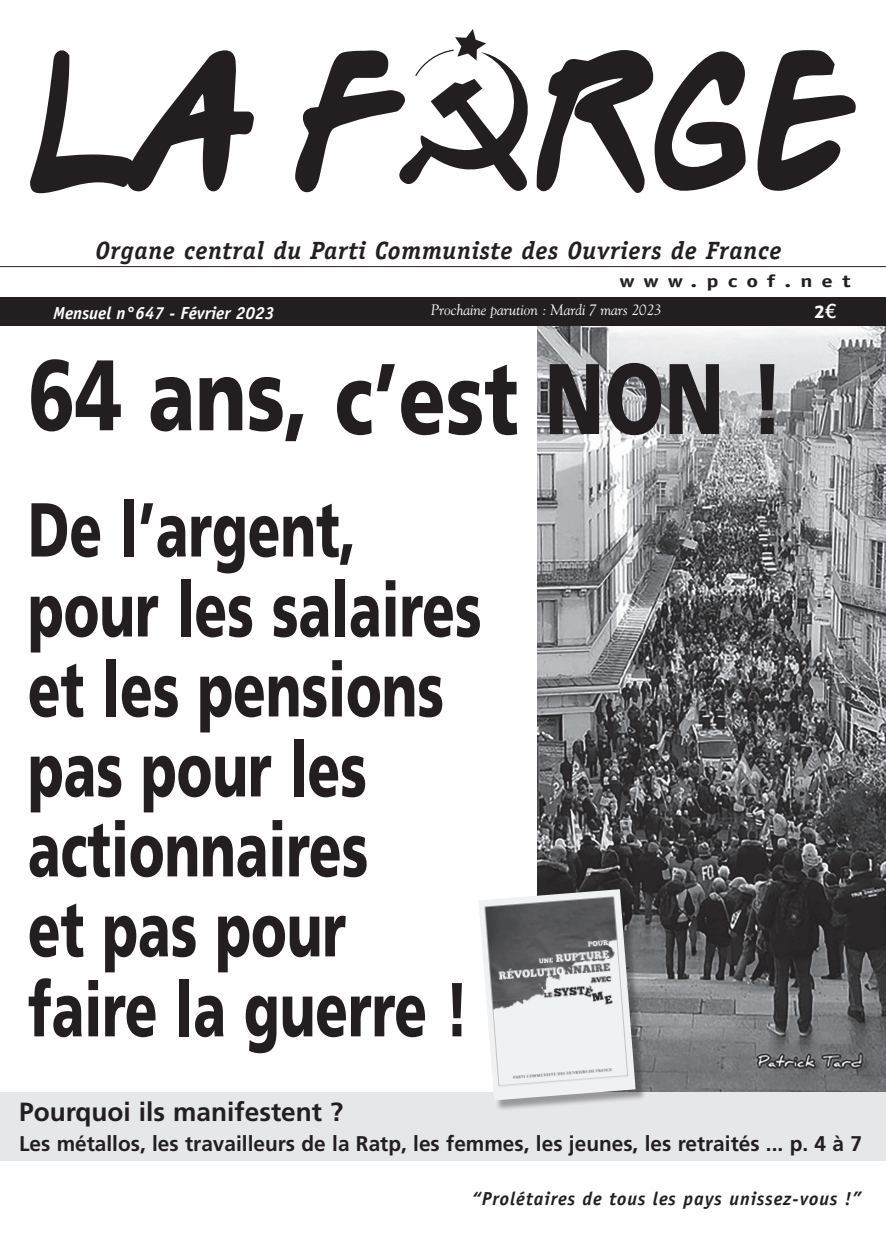
<style>
.page{position:relative;width:886px;height:1241px;background:#fff}
.page>*{position:absolute;margin:0;border:0;box-sizing:border-box;transform-origin:0 0}
.t1{font:900 100px "Frutiger";color:#231f20;scale:.77 1}
.t2{font:900 76.25px/79.9px "Frutiger";color:#231f20;scale:.7 1}
.t3{font:700 26.25px "Frutiger";color:#231f20}
.t4{font:italic 700 25px "Officina Serif";letter-spacing:.025em;color:#231f20}
.t5{font:700 21.25px "Frutiger";color:#231f20}
.t6{font:700 20px "Goudy Sans";color:#fff}
.t7{font:italic 700 18.75px "Officina Sans";letter-spacing:.05em;color:#231f20}
.t8{font:italic 700 17.5px "Officina Sans";color:#fff}
.t9{font:700 17.5px "Officina Sans";letter-spacing:.4em;color:#231f20;scale:1.3 1}
.t10{font:italic 15px "Goudy";color:#fff}
.s1{font-family:"Helvetica Neue";font-weight:500}
</style>
<div class="page">
<hr style="left:0;top:266px;width:886px;height:1px;background:#231f20">
<svg style="left:30px;top:50px;width:224px;height:143px"></svg>
<svg style="left:295px;top:29px;width:561px;height:164px"></svg>
<img style="left:537px;top:326px;width:349px;height:765px">
<div style="left:0;top:297px;width:886px;height:29px;background:#231f20"></div>
<div style="left:0;top:1091px;width:886px;height:68px;background:#e6e7e9"></div>
<div style="left:480px;top:891px;width:166px;height:219px;background:#231f20;opacity:.39"></div>
<img style="left:478px;top:889px;width:157px;height:211px">
<p class="t4" style="left:95px;top:235px;width:687px">Organe central du Parti Communiste des Ouvriers de France</p>
<p class="t9" style="left:619px;top:270px;width:179px">www.pcof.net</p>
<p class="t8" style="left:53px;top:302px;width:223px">Mensuel n°647 - Février 2023</p>
<p class="t10" style="left:431px;top:301px;width:232px">Prochaine parution : Mardi 7 mars 2023</p>
<p class="t6" style="left:814px;top:300px;width:23px">2<span class="s1">€</span></p>
<h1 class="t1" style="left:28px;top:338px;width:984px">64 ans, c’est NON !</h1>
<p class="t2" style="left:28px;top:488px;width:649px">De l’argent, pour les salaires et les pensions pas pour les actionnaires<br>et pas pour faire la guerre !</p>
<p class="t3" style="left:19px;top:1096px;width:326px">Pourquoi ils manifestent ?</p>
<p class="t5" style="left:19px;top:1130px;width:844px">Les métallos, les travailleurs de la Ratp, les femmes, les jeunes, les retraités ... p. 4 à 7</p>
<p class="t7" style="left:472px;top:1186px;width:391px">“Prolétaires de tous les pays unissez-vous !”</p>
</div>
